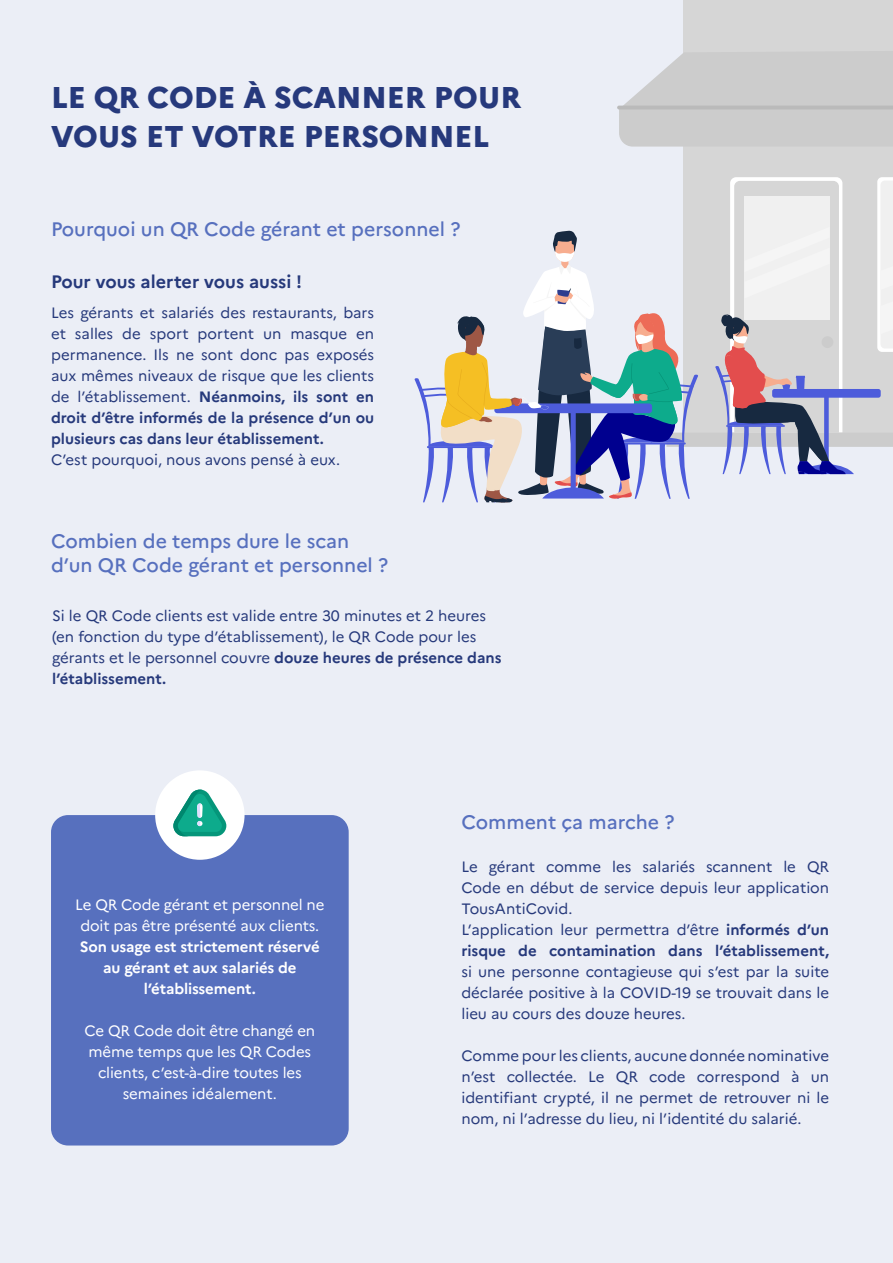
<style>
.page{position:relative;width:893px;height:1263px;background:#ebeef6}
.page>*{position:absolute;margin:0;border:0;box-sizing:border-box;transform-origin:0 0}
.t1{font:800 30px/39px "Marianne";color:#26397c}
.t2{font:500 19.5px/24px "Marianne";color:#5770be}
.t3{font:700 18px "Marianne";color:#26397b}
.t4{font:15px/21px "Marianne";color:#26397b;text-align:justify}
.t5{font:15px/21px "Marianne";letter-spacing:-.01em;color:#fff;text-align:center}
.t6{font:700 15px/21px "Marianne";letter-spacing:-.01em;color:#fff;text-align:center}
.s1{font-weight:700}
</style>
<div class="page">
<div style="left:684px;top:0;width:209px;height:433px;background:#d6d6d6"></div>
<svg style="left:617px;top:51px;width:276px;height:96px"></svg>
<svg style="left:414px;top:177px;width:479px;height:326px"></svg>
<div style="left:51px;top:815px;width:298px;height:330px;background:#5770be;border-radius:17px"></div>
<div style="left:155px;top:770px;width:90px;height:90px;background:#fff;border-radius:50%"></div>
<svg style="left:173px;top:789px;width:53px;height:47px"></svg>
<p class="t1" style="left:51px;top:77px;width:472px">LE QR CODE À SCANNER POUR<br>VOUS ET VOTRE PERSONNEL</p>
<p class="t2" style="left:51px;top:217px;width:411px">Pourquoi un QR Code gérant et personnel ?</p>
<p class="t3" style="left:51px;top:271px;width:253px">Pour vous alerter vous aussi !</p>
<p class="t4" style="left:51px;top:302px;width:325px">Les gérants et salariés des restaurants, bars et salles de sport portent un masque en permanence. Ils ne sont donc pas exposés aux mêmes niveaux de risque que les clients de l’établissement. <span class="s1">Néanmoins, ils sont en droit d’être informés de la présence d’un ou plusieurs cas dans leur établissement.</span></p>
<p class="t4" style="left:51px;top:449px;width:291px">C’est pourquoi, nous avons pensé à eux.</p>
<p class="t2" style="left:51px;top:529px;width:339px">Combien de temps dure le scan d’un QR Code gérant et personnel ?</p>
<p class="t4" style="left:52px;top:605px;width:451px;text-align:left">Si le QR Code clients est valide entre 30 minutes et 2 heures (en fonction du type d’établissement), le QR Code pour les gérants et le personnel couvre <span class="s1">douze heures de présence dans l’établissement.</span></p>
<p class="t5" style="left:75px;top:894px;width:251px">Le QR Code gérant et personnel ne doit pas être présenté aux clients.</p>
<p class="t6" style="left:80px;top:936px;width:241px">Son usage est strictement réservé au gérant et aux salariés de l’établissement.</p>
<p class="t5" style="left:85px;top:1020px;width:232px">Ce QR Code doit être changé en même temps que les QR Codes clients, c’est-à-dire toutes les semaines idéalement.</p>
<p class="t2" style="left:461px;top:810px;width:215px">Comment ça marche ?</p>
<p class="t4" style="left:461px;top:856px;width:369px">Le gérant comme les salariés scannent le QR Code en début de service depuis leur application TousAntiCovid.</p>
<p class="t4" style="left:461px;top:919px;width:369px">L’application leur permettra d’être <span class="s1">informés d’un risque de contamination dans l’établissement, </span>si une personne contagieuse qui s’est par la suite déclarée positive à la COVID-19 se trouvait dans le lieu au cours des douze heures.</p>
<p class="t4" style="left:461px;top:1045px;width:369px">Comme pour les clients, aucune donnée nominative n’est collectée. Le QR code correspond à un identifiant crypté, il ne permet de retrouver ni le nom, ni l’adresse du lieu, ni l’identité du salarié.</p>
</div>
